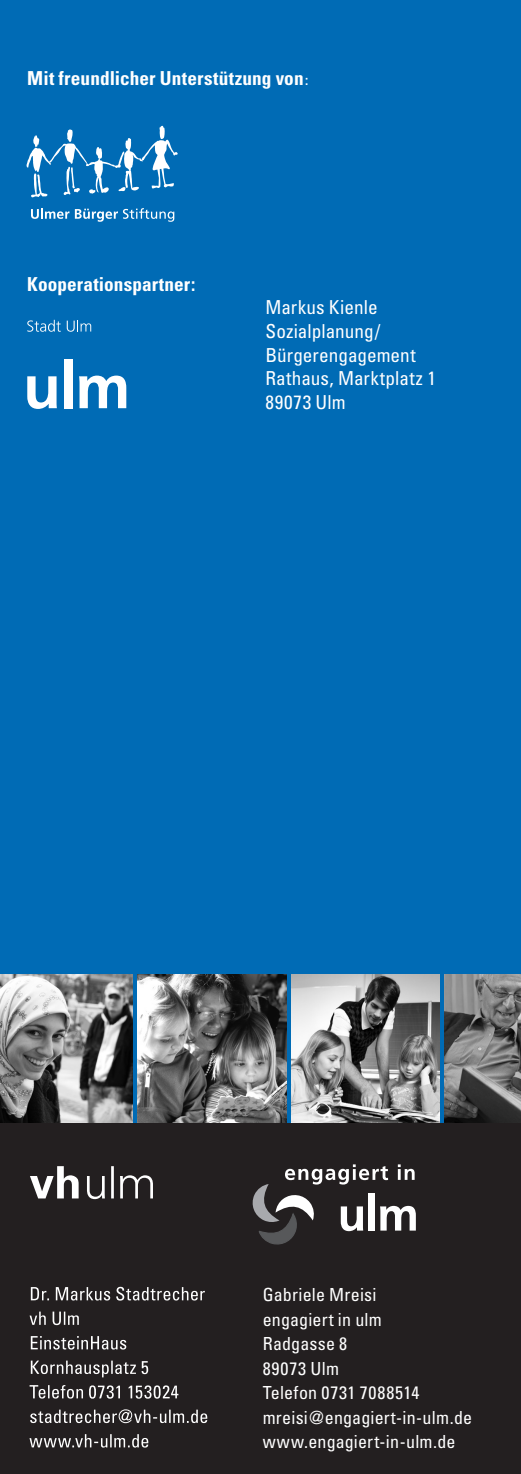
<style>
.page{position:relative;width:521px;height:1474px;background:#fff}
.page>*{position:absolute;margin:0;border:0;box-sizing:border-box;transform-origin:0 0}
.t1{font:condensed 19.25px/23.6px "Univers";color:#fff}
.t2{font:700 condensed 19.25px "Univers";letter-spacing:.005em;color:#fff}
.t3{font:condensed 18.03px/24.5px "Univers";letter-spacing:.01em;color:#fff}
.s1{font-weight:400;font-stretch:normal;font-size:14px}
</style>
<div class="page">
<div style="left:0;top:973px;width:521px;height:500px;background:#231f20"></div>
<div style="left:0;top:0;width:521px;height:1122px;background:#006bb5"></div>
<svg style="left:29px;top:1434px;width:119px;height:13px"></svg>
<svg style="left:30px;top:1409px;width:177px;height:14px"></svg>
<svg style="left:30px;top:1385px;width:148px;height:13px"></svg>
<svg style="left:31px;top:1360px;width:117px;height:17px"></svg>
<svg style="left:31px;top:1336px;width:95px;height:13px"></svg>
<svg style="left:30px;top:1311px;width:49px;height:14px"></svg>
<svg style="left:31px;top:1286px;width:174px;height:14px"></svg>
<svg style="left:30px;top:1166px;width:123px;height:33px"></svg>
<img style="left:0;top:974px;width:133px;height:148px">
<img style="left:137px;top:974px;width:149px;height:148px">
<img style="left:291px;top:974px;width:149px;height:148px">
<svg style="left:252px;top:1164px;width:164px;height:81px"></svg>
<svg style="left:31px;top:208px;width:38px;height:11px"></svg>
<svg style="left:75px;top:208px;width:99px;height:14px"></svg>
<svg style="left:26px;top:126px;width:152px;height:71px"></svg>
<img style="left:445px;top:974px;width:76px;height:148px">
<svg style="left:27px;top:376px;width:30px;height:33px"></svg>
<div style="left:64px;top:359px;width:8px;height:49px;background:#fff"></div>
<svg style="left:79px;top:375px;width:47px;height:33px"></svg>
<svg style="left:27px;top:320px;width:34px;height:12px"></svg>
<svg style="left:67px;top:320px;width:24px;height:12px"></svg>
<p class="t2" style="left:27px;top:66px;width:283px">Mit freundlicher Unterstützung von<span class="s1">:</span></p>
<p class="t2" style="left:27px;top:272px;width:170px">Kooperationspartner:</p>
<p class="t1" style="left:265px;top:295px;width:172px">Markus Kienle<br>Sozialplanung/<br>Bürgerengagement<br>Rathaus, Marktplatz 1<br>89073 Ulm</p>
<p class="t3" style="left:263px;top:1282px;width:211px">Gabriele Mreisi<br>engagiert in ulm<br>Radgasse 8<br>89073 Ulm<br>Telefon 0731 7088514 mreisi@engagiert-in-ulm.de www.engagiert-in-ulm.de</p>
</div>
